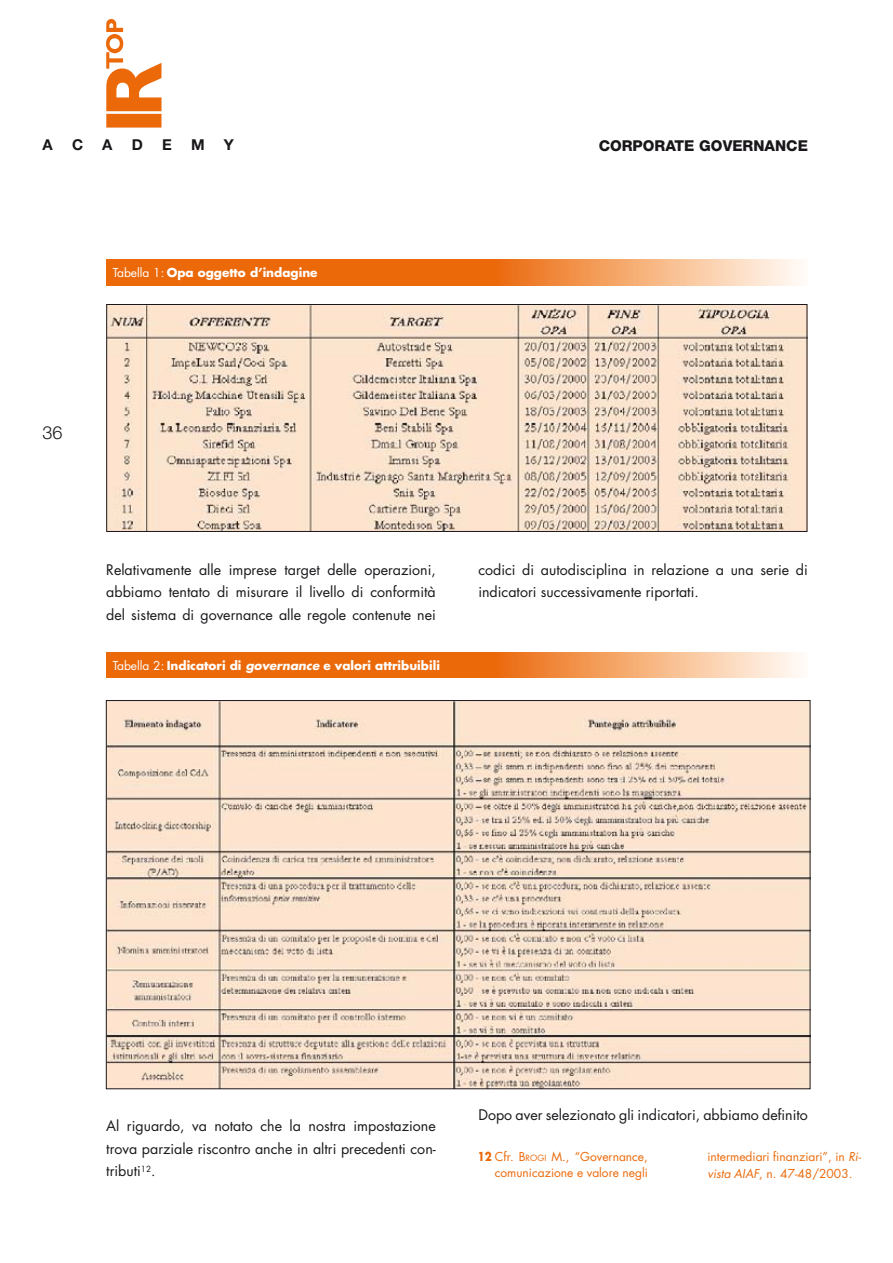
<style>
.page{position:relative;width:893px;height:1263px;background:#fff}
.page>*{position:absolute;margin:0;border:0;box-sizing:border-box;transform-origin:0 0}
.t1{font:300 18px "Helvetica Neue";color:#1a171b}
.t2{font:800 15px "Helvetica Neue";color:#1a171b}
.t3{font:700 15px "Helvetica Neue";color:#1a171b}
.t4{font:14.25px/22.5px "Futura";color:#1a171b;text-align:justify}
.t5{font:12px/16.5px "Futura";color:#eb6909;text-align:right}
.t6{font:700 12px "Futura";color:#fff}
.s1{font-weight:400}
.s2{font-style:italic}
.s3{font-weight:700}
.s4{font-size:8.4px}
</style>
<div class="page">
<svg style="left:106px;top:19px;width:55px;height:109px"></svg>
<svg style="left:106px;top:260px;width:693px;height:25px;background:#ef893d"></svg>
<img style="left:108px;top:306px;width:697px;height:224px">
<div style="left:106px;top:304px;width:701px;height:228px;border:1px solid #1a171b"></div>
<svg style="left:106px;top:652px;width:693px;height:25px;background:#ef893d"></svg>
<img style="left:108px;top:702px;width:700px;height:385px">
<p class="t3" style="left:43px;top:135px;width:12px">A</p>
<p class="t3" style="left:72px;top:135px;width:13px">C</p>
<p class="t3" style="left:102px;top:135px;width:12px">A</p>
<p class="t3" style="left:132px;top:135px;width:13px">D</p>
<p class="t3" style="left:162px;top:135px;width:11px">E</p>
<p class="t3" style="left:191px;top:135px;width:15px">M</p>
<p class="t3" style="left:224px;top:135px;width:12px">Y</p>
<p class="t6" style="left:113px;top:264px;width:206px"><span class="s1">Tabella 1:</span> Opa oggetto d’indagine</p>
<p class="t2" style="left:599px;top:136px;width:211px">CORPORATE GOVERNANCE</p>
<p class="t1" style="left:43px;top:422px;width:22px">36</p>
<p class="t4" style="left:106px;top:558px;width:331px">Relativamente alle imprese target delle operazioni, abbiamo tentato di misurare il livello di conformità del sistema di governance alle regole contenute nei</p>
<p class="t6" style="left:113px;top:657px;width:329px"><span class="s1">Tabella 2:</span> Indicatori di <span class="s2">governance</span> e valori attribuibili</p>
<p class="t4" style="left:478px;top:558px;width:331px">codici di autodisciplina in relazione a una serie di indicatori successivamente riportati.</p>
<p class="t4" style="left:106px;top:1115px;width:331px">Al riguardo, va notato che la nostra impostazione trova parziale riscontro anche in altri precedenti con&shy;tributi<sup>12</sup>.</p>
<p class="t4" style="left:478px;top:1103px;width:331px">Dopo aver selezionato gli indicatori, abbiamo definito</p>
<p class="t5" style="left:478px;top:1148px;width:172px"><span class="s3">12</span> Cfr. B<span class="s4">rogi</span> M., “Governance, comunicazione e valore negli</p>
<p class="t5" style="left:707px;top:1148px;width:155px;text-align:left">intermediari finanziari”, in <span class="s2">Ri&shy;vista AIAF</span>, n. 47-48/2003.</p>
</div>
